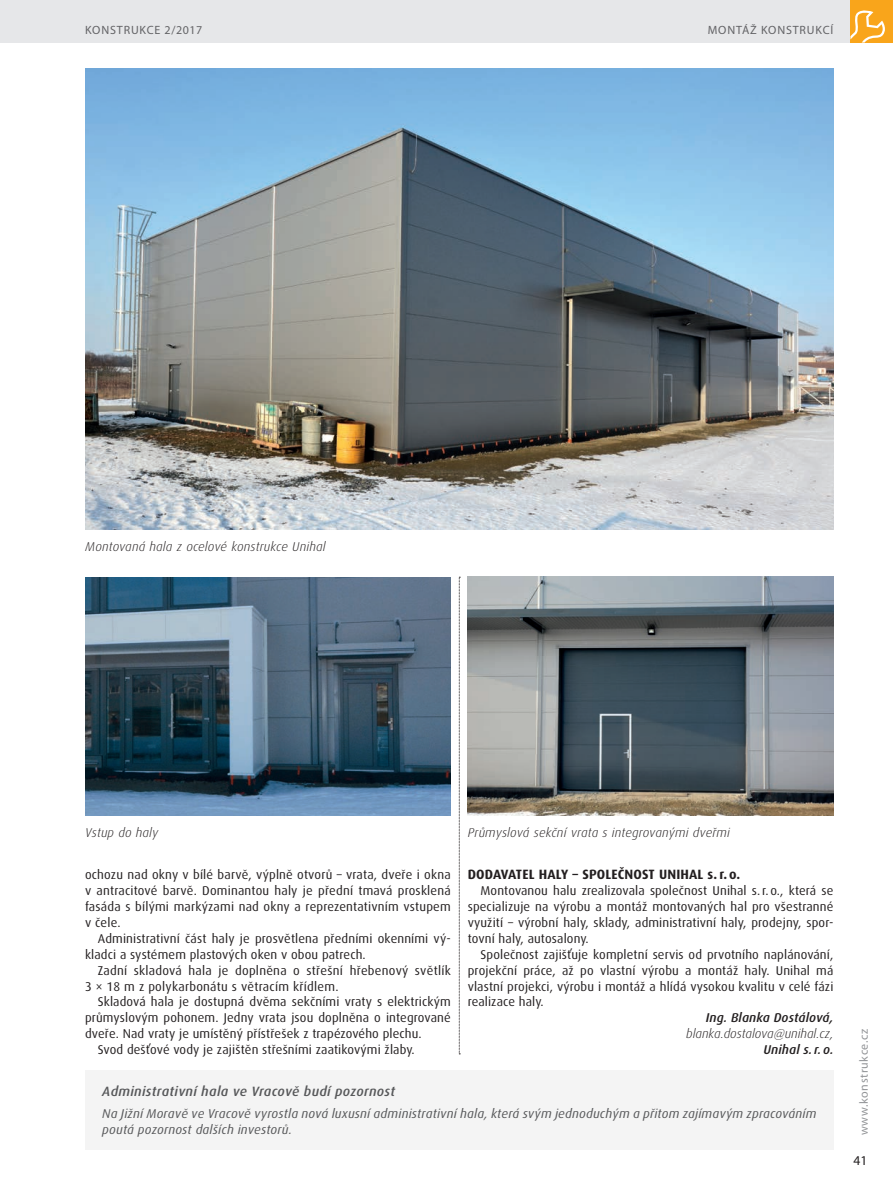
<style>
.page{position:relative;width:893px;height:1191px;background:#fff}
.page>*{position:absolute;margin:0;border:0;box-sizing:border-box;transform-origin:0 0}
.t1{font:italic 500 13.5px "Max";letter-spacing:.025em;color:#57585a}
.t2{font:700 13.5px "Max";letter-spacing:.01em;color:#231f20}
.t3{font:13.5px "Myriad Pro";color:#231f20}
.t4{font:12.75px/15.9px "Max";letter-spacing:.01em;color:#231f20;text-align:justify}
.t5{font:italic 12.75px/15.9px "Max";letter-spacing:.015em;color:#57585a}
.t6{font:italic 300 12.75px "Max";letter-spacing:.015em;color:#231f20}
.t7{font:italic 500 12.75px "Max";letter-spacing:.01em;color:#231f20}
.t8{font:12px "Myriad Pro";letter-spacing:.07em;color:#636366}
.t9{font:12px "Myriad Pro";letter-spacing:.05em;color:#939598}
</style>
<div class="page">
<svg style="left:459px;top:577px;width:1px;height:477px"></svg>
<img style="left:85px;top:577px;width:366px;height:238px">
<img style="left:468px;top:577px;width:366px;height:238px">
<img style="left:85px;top:68px;width:749px;height:461px">
<div style="left:85px;top:1070px;width:748px;height:79px;background:#f4f4f4"></div>
<div style="left:0;top:0;width:893px;height:43px;background:#e6e7e9"></div>
<div style="left:850px;top:0;width:43px;height:43px;background:#f9a51b"></div>
<svg style="left:850px;top:10px;width:35px;height:33px"></svg>
<p class="t8" style="left:85px;top:23px;width:119px">KONSTRUKCE 2/2017</p>
<p class="t8" style="left:708px;top:23px;width:127px">MONTÁŽ KONSTRUKCÍ</p>
<p class="t6" style="left:85px;top:538px;width:242px">Montovaná hala z ocelové konstrukce Unihal</p>
<p class="t6" style="left:85px;top:824px;width:75px">Vstup do haly</p>
<p class="t6" style="left:468px;top:824px;width:263px">Průmyslová sekční vrata s integrovanými dveřmi</p>
<p class="t4" style="left:85px;top:866px;width:367px">ochozu nad okny v bílé barvě, výplně otvorů – vrata, dveře i okna v antracitové barvě. Dominantou haly je přední tmavá prosklená fasáda s bílými markýzami nad okny a reprezentativním vstupem v čele.</p>
<p class="t4" style="left:85px;top:930px;width:367px;text-indent:13px">Administrativní část haly je prosvětlena předními okenními vý&shy;kladci a systémem plastových oken v obou patrech.</p>
<p class="t4" style="left:85px;top:962px;width:367px;text-indent:13px">Zadní skladová hala je doplněna o střešní hřebenový světlík<br>3 × 18 m z polykarbonátu s větracím křídlem.</p>
<p class="t4" style="left:98px;top:993px;width:354px">Skladová hala je dostupná dvěma sekčními vraty s elektrickým</p>
<p class="t4" style="left:85px;top:1009px;width:367px">průmyslovým pohonem. Jedny vrata jsou doplněna o integrované</p>
<p class="t4" style="left:85px;top:1025px;width:338px">dveře. Nad vraty je umístěný přístřešek z trapézového plechu.</p>
<p class="t4" style="left:98px;top:1041px;width:318px">Svod dešťové vody je zajištěn střešními zaatikovými žlaby.</p>
<p class="t2" style="left:468px;top:866px;width:274px">DODAVATEL HALY – SPOLEČNOST UNIHAL s.r. o.</p>
<p class="t4" style="left:468px;top:882px;width:367px;text-indent:13px">Montovanou halu zrealizovala společnost Unihal s.r. o., která se specializuje na výrobu a montáž montovaných hal pro všestranné využití – výrobní haly, sklady, administrativní haly, prodejny, spor&shy;tovní haly, autosalony.</p>
<p class="t4" style="left:468px;top:946px;width:367px;text-indent:13px">Společnost zajišťuje kompletní servis od prvotního naplánování, projekční práce, až po vlastní výrobu a montáž haly. Unihal má vlastní projekci, výrobu i montáž a hlídá vysokou kvalitu v celé fázi realizace haly.</p>
<p class="t7" style="left:706px;top:1010px;width:129px">Ing. Blanka Dostálová,</p>
<p class="t6" style="left:686px;top:1026px;width:149px">blanka.dostalova@unihal.cz,</p>
<p class="t7" style="left:763px;top:1041px;width:71px">Unihal s.r. o.</p>
<p class="t1" style="left:102px;top:1082px;width:294px">Administrativní hala ve Vracově budí pozornost</p>
<p class="t5" style="left:102px;top:1105px;width:716px">Na Jižní Moravě ve Vracově vyrostla nová luxusní administrativní hala, která svým jednoduchým a přitom zajímavým zpracováním poutá pozornost dalších investorů.</p>
<p class="t9" style="left:856px;top:1135px;width:108px;rotate:-90deg">www.konstrukce.cz</p>
<p class="t3" style="left:854px;top:1152px;width:15px">41</p>
</div>
